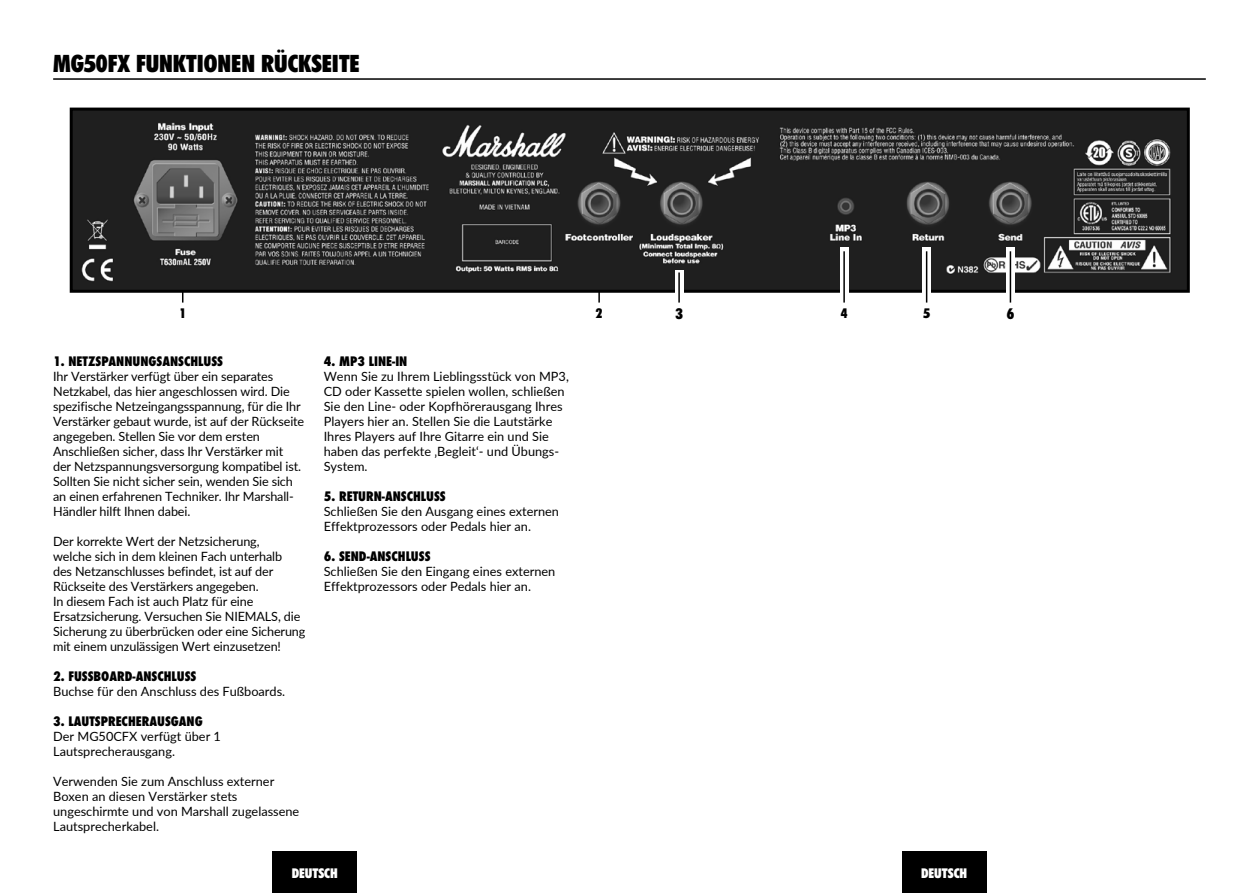
<style>
.page{position:relative;width:1259px;height:893px;background:#fff}
.page>*{position:absolute;margin:0;border:0;box-sizing:border-box;transform-origin:0 0}
.t1{font:900 condensed 24px "Marshall Futura BT";color:#000}
.t2{font:900 condensed 15px "Marshall Futura BT";color:#000}
.t3{font:900 condensed 13.5px "Marshall Futura BT";color:#fff}
.t4{font:900 condensed 13.5px "Marshall Futura BT";color:#000}
.t5{font:12.75px/15px "Lato";letter-spacing:-.01em;color:#000}
.t6{font:800 condensed 12.75px "Futura";color:#000}
</style>
<div class="page">
<div style="left:273px;top:852px;width:84px;height:41px;background:#000"></div>
<hr style="left:182px;top:272px;width:1px;height:31px;background:#000">
<hr style="left:598px;top:251px;width:2px;height:52px;background:#000">
<hr style="left:53px;top:78px;width:1152px;height:2px;background:#000">
<div style="left:902px;top:852px;width:84px;height:41px;background:#000"></div>
<img style="left:74px;top:112px;width:1111px;height:177px">
<div style="left:70px;top:108px;width:1119px;height:185px;border:3px solid #000"></div>
<div style="left:674px;top:270px;width:9px;height:25px;background:#fff"></div>
<hr style="left:678px;top:272px;width:2px;height:31px;background:#000">
<div style="left:839px;top:247px;width:9px;height:48px;background:#fff"></div>
<hr style="left:843px;top:251px;width:2px;height:52px;background:#000">
<svg style="left:922px;top:247px;width:9px;height:48px"></svg>
<hr style="left:926px;top:251px;width:1px;height:52px;background:#000">
<svg style="left:1006px;top:247px;width:9px;height:48px"></svg>
<hr style="left:1009px;top:251px;width:2px;height:52px;background:#000">
<h1 class="t1" style="left:53px;top:49px;width:308px">MG50FX FUNKTIONEN RÜCKSEITE</h1>
<p class="t4" style="left:180px;top:305px;width:8px">1</p>
<p class="t4" style="left:596px;top:305px;width:8px">2</p>
<p class="t6" style="left:53px;top:352px;width:171px">1. NETZSPANNUNGSANSCHLUSS</p>
<p class="t5" style="left:53px;top:368px;width:253px">Ihr Verstärker verfügt über ein separates Netzkabel, das hier angeschlossen wird. Die spezifische Netzeingangsspannung, für die Ihr Verstärker gebaut wurde, ist auf der Rückseite angegeben. Stellen Sie vor dem ersten Anschließen sicher, dass Ihr Verstärker mit der Netzspannungsversorgung kompatibel ist.<br>Sollten Sie nicht sicher sein, wenden Sie sich an einen erfahrenen Techniker. Ihr Marshall-Händler hilft Ihnen dabei.</p>
<p class="t5" style="left:53px;top:533px;width:254px">Der korrekte Wert der Netzsicherung,<br>welche sich in dem kleinen Fach unterhalb<br>des Netzanschlusses befindet, ist auf der Rückseite des Verstärkers angegeben.<br>In diesem Fach ist auch Platz für eine Ersatzsicherung. Versuchen Sie NIEMALS, die Sicherung zu überbrücken oder eine Sicherung mit einem unzulässigen Wert einzusetzen!</p>
<p class="t6" style="left:53px;top:667px;width:145px">2. FUSSBOARD-ANSCHLUSS</p>
<p class="t5" style="left:53px;top:683px;width:234px">Buchse für den Anschluss des Fußboards.</p>
<p class="t6" style="left:53px;top:712px;width:151px">3. LAUTSPRECHERAUSGANG</p>
<p class="t5" style="left:53px;top:728px;width:169px">Der MG50CFX verfügt über 1<br>Lautsprecherausgang.</p>
<p class="t5" style="left:53px;top:773px;width:248px">Verwenden Sie zum Anschluss externer Boxen an diesen Verstärker stets ungeschirmte und von Marshall zugelassene Lautsprecherkabel.</p>
<p class="t6" style="left:324px;top:352px;width:85px">4. MP3 LINE-IN</p>
<p class="t5" style="left:324px;top:368px;width:247px">Wenn Sie zu Ihrem Lieblingsstück von MP3, CD oder Kassette spielen wollen, schließen Sie den Line- oder Kopfhörerausgang Ihres Players hier an. Stellen Sie die Lautstärke Ihres Players auf Ihre Gitarre ein und Sie haben das perfekte ‚Begleit‘- und Übungs-System.</p>
<p class="t6" style="left:324px;top:487px;width:123px">5. RETURN-ANSCHLUSS</p>
<p class="t5" style="left:324px;top:503px;width:237px">Schließen Sie den Ausgang eines externen<br>Effektprozessors oder Pedals hier an.</p>
<p class="t6" style="left:324px;top:547px;width:108px">6. SEND-ANSCHLUSS</p>
<p class="t5" style="left:324px;top:563px;width:233px">Schließen Sie den Eingang eines externen<br>Effektprozessors oder Pedals hier an.</p>
<p class="t3" style="left:292px;top:865px;width:48px">DEUTSCH</p>
<p class="t2" style="left:675px;top:305px;width:9px">3</p>
<p class="t4" style="left:841px;top:305px;width:8px">4</p>
<p class="t4" style="left:923px;top:305px;width:8px">5</p>
<p class="t2" style="left:1007px;top:305px;width:9px">6</p>
<p class="t3" style="left:921px;top:865px;width:48px">DEUTSCH</p>
</div>
